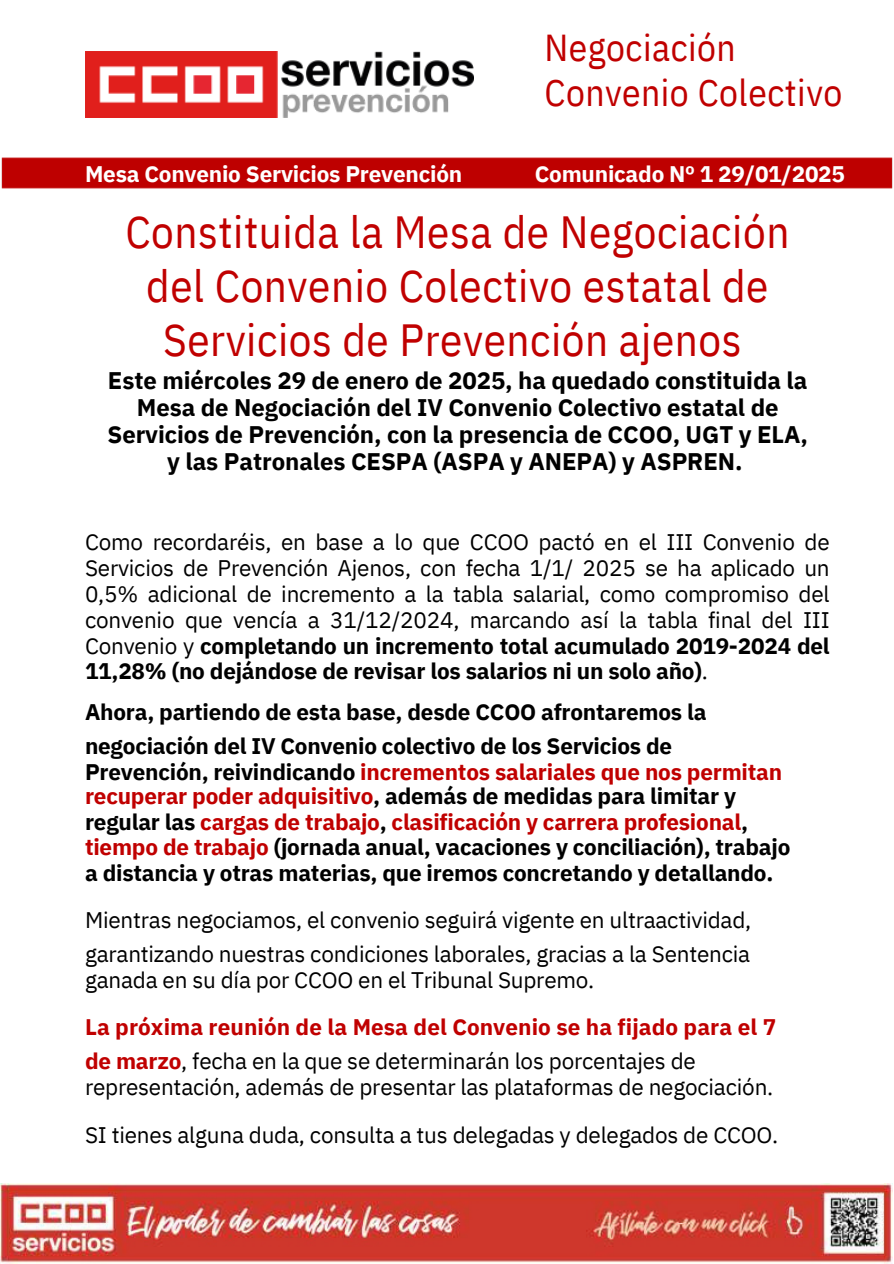
<style>
.page{position:relative;width:894px;height:1264px;background:#fff}
.page>*{position:absolute;margin:0;border:0;box-sizing:border-box;transform-origin:0 0}
.t1{font:45px/54px "IBM Plex Sans Cond";letter-spacing:.01em;color:#c00000;text-align:center}
.t2{font:37.5px/45px "IBM Plex Sans Cond";letter-spacing:.015em;color:#c00000}
.t3{font:700 24px/27px "IBM Plex Sans";letter-spacing:-.005em;color:#000;text-align:center}
.t4{font:22.5px/25.8px "IBM Plex Sans";letter-spacing:-.01em;color:#000;text-align:justify}
.t5{font:700 22.5px "IBM Plex Sans";letter-spacing:-.01em;color:#000}
.t6{font:700 22.5px "IBM Plex Sans";letter-spacing:-.01em;color:#c00000}
.t7{font:700 22.5px "IBM Plex Sans";letter-spacing:-.01em;color:#fff}
.s1{font-weight:700}
.s2{color:#000}
.s3{color:#c00000}
.s4{font-weight:700;color:#c00000}
</style>
<div class="page">
<img style="left:1px;top:157px;width:892px;height:32px">
<img style="left:85px;top:52px;width:388px;height:65px">
<img style="left:1px;top:1183px;width:891px;height:80px">
<p class="t2" style="left:544px;top:24px;width:299px">Negociación<br>Convenio Colectivo</p>
<p class="t7" style="left:85px;top:158px;width:378px">Mesa Convenio Servicios Prevención</p>
<p class="t7" style="left:534px;top:158px;width:312px">Comunicado Nº 1 29/01/2025</p>
<p class="t1" style="left:125px;top:204px;width:665px">Constituida la Mesa de Negociación del Convenio Colectivo estatal de<br>Servicios de Prevención ajenos</p>
<p class="t3" style="left:107px;top:366px;width:701px">Este miércoles 29 de enero de 2025, ha quedado constituida la Mesa de Negociación del IV Convenio Colectivo estatal de Servicios de Prevención, con la presencia de CCOO, UGT y ELA, y las Patronales CESPA (ASPA y ANEPA) y ASPREN.</p>
<h1 class="t4" style="left:85px;top:528px;width:746px">Como recordaréis, en base a lo que CCOO pactó en el III Convenio de Servicios de Prevención Ajenos, con fecha 1/1/ 2025 se ha aplicado un 0,5% adicional de incremento a la tabla salarial, como compromiso del convenio que vencía a 31/12/2024, marcando así la tabla final del III Convenio y <span class="s1">completando un incremento total acumulado 2019-2024 del 11,28% (no dejándose de revisar los salarios ni un solo año)</span>.</h1>
<p class="t5" style="left:85px;top:696px;width:622px">Ahora, partiendo de esta base, desde CCOO afrontaremos la</p>
<h2 class="t5" style="left:85px;top:730px;width:588px">negociación del IV Convenio colectivo de los Servicios de</h2>
<h2 class="t6" style="left:85px;top:756px;width:698px"><span class="s2">Prevención, reivindicando</span> incrementos salariales que nos permitan</h2>
<p class="t5" style="left:85px;top:781px;width:652px"><span class="s3">recuperar poder adquisitivo</span>, además de medidas para limitar y</p>
<p class="t6" style="left:85px;top:807px;width:664px"><span class="s2">regular las</span> cargas de trabajo<span class="s2">,</span> clasificación y carrera profesional<span class="s2">,</span></p>
<p class="t5" style="left:85px;top:831px;width:706px"><span class="s3">tiempo de trabajo</span> (jornada anual, vacaciones y conciliación), trabajo</p>
<p class="t5" style="left:85px;top:857px;width:689px">a distancia y otras materias, que iremos concretando y detallando.</p>
<p class="t4" style="left:85px;top:906px;width:667px">Mientras negociamos, el convenio seguirá vigente en ultraactividad,</p>
<p class="t4" style="left:85px;top:940px;width:666px">garantizando nuestras condiciones laborales, gracias a la Sentencia</p>
<p class="t4" style="left:85px;top:966px;width:510px">ganada en su día por CCOO en el Tribunal Supremo.</p>
<p class="t6" style="left:85px;top:1011px;width:692px">La próxima reunión de la Mesa del Convenio se ha fijado para el 7</p>
<p class="t4" style="left:85px;top:1047px;width:612px"><span class="s4">de marzo</span>, fecha en la que se determinarán los porcentajes de</p>
<p class="t4" style="left:85px;top:1073px;width:689px">representación, además de presentar las plataformas de negociación.</p>
<p class="t4" style="left:85px;top:1121px;width:694px">SI tienes alguna duda, consulta a tus delegadas y delegados de CCOO.</p>
</div>
